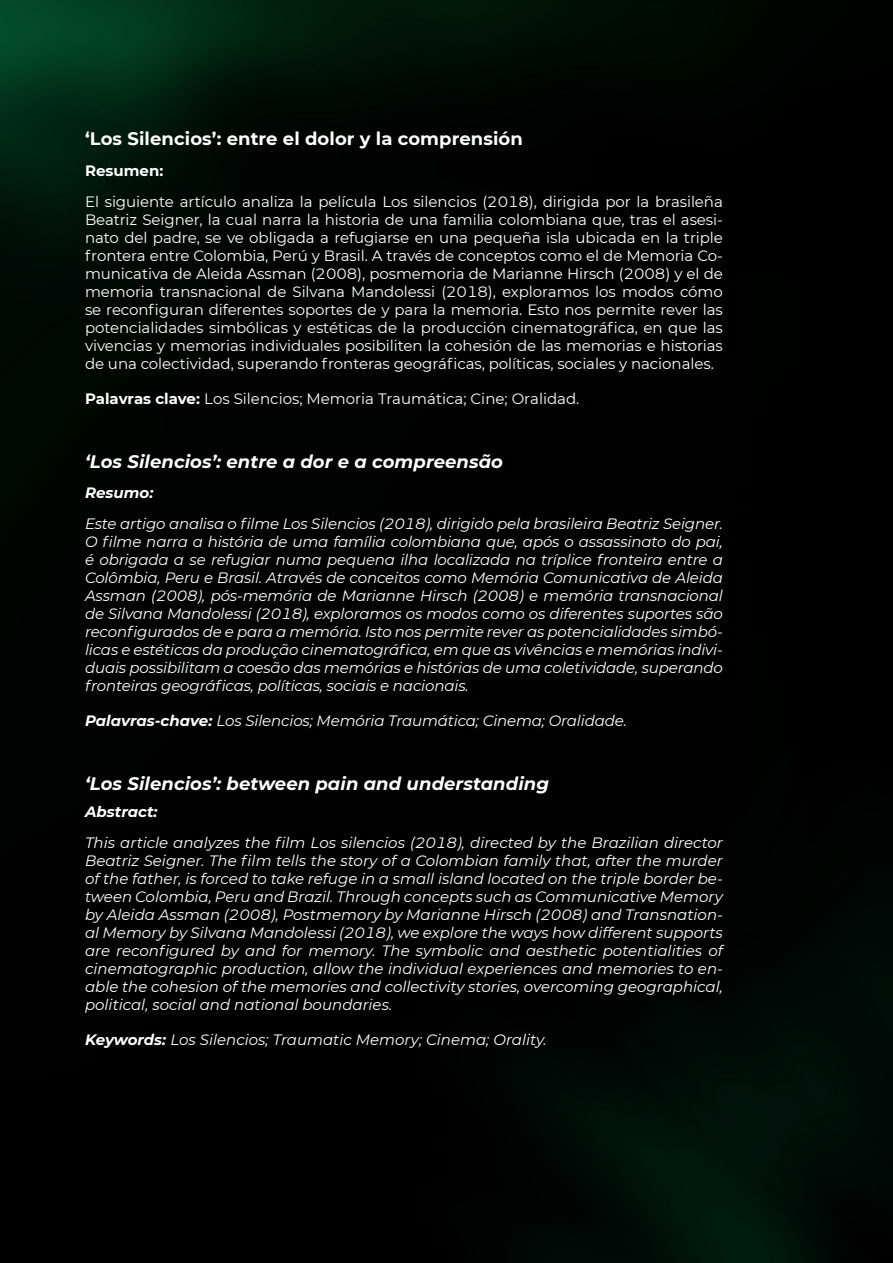
<style>
.page{position:relative;width:893px;height:1263px;background:#fff}
.page>*{position:absolute;margin:0;border:0;box-sizing:border-box;transform-origin:0 0}
.Abstract__Titulo__EN{font:italic 700 18px "Montserrat";letter-spacing:.005em;color:#fff}
.Resumo_Titulo{font:700 18px "Montserrat";letter-spacing:.005em;color:#fff}
.Resumen__Titulo__ESP{font:italic 700 18px "Montserrat";letter-spacing:.005em;color:#fff}
.Resumo__Corpo_de_Tex{font:15px/18px "Montserrat";letter-spacing:-.005em;color:#fff;text-align:justify}
.Resumen__Texto__ESP{font:italic 15px/18px "Montserrat";letter-spacing:-.01em;color:#fff;text-align:justify}
.Abstract__Texto__ENG{font:italic 15px/18px "Montserrat";color:#fff;text-align:justify}
.Palavras-Chave{font:italic 15px "Montserrat";letter-spacing:-.01em;color:#fff}
.Palavras-Chave-2{font:15px "Montserrat";color:#fff}
.Abstract__Palabras_C{font:italic 15px "Montserrat";color:#fff}
.Abstract__Subtitulo{font:italic 700 15px "Montserrat";color:#fff}
.Resumo_Subtitulo{font:700 15px "Montserrat";color:#fff}
.Resumo_Subtitulo-2{font:italic 700 15px "Montserrat";color:#fff}
.s1{font-weight:700}
</style>
<div class="page">
<img style="left:0;top:0;width:893px;height:1263px">
<p class="Resumo_Titulo" style="left:85px;top:126px;width:439px">‘Los Silencios’: entre el dolor y la comprensión</p>
<p class="Resumo_Subtitulo" style="left:85px;top:160px;width:80px">Resumen:</p>
<p class="Resumo__Corpo_de_Tex" style="left:85px;top:192px;width:639px">El siguiente artículo analiza la película Los silencios (2018), dirigida por la brasileña Beatriz Seigner, la cual narra la historia de una familia colombiana que, tras el asesi&shy;nato del padre, se ve obligada a refugiarse en una pequeña isla ubicada en la triple frontera entre Colombia, Perú y Brasil. A través de conceptos como el de Memoria Co&shy;municativa de Aleida Assman (2008), posmemoria de Marianne Hirsch (2008) y el de memoria transnacional de Silvana Mandolessi (2018), exploramos los modos cómo se reconfiguran diferentes soportes de y para la memoria. Esto nos permite rever las potencialidades simbólicas y estéticas de la producción cinematográfica, en que las vivencias y memorias individuales posibiliten la cohesión de las memorias e historias de una colectividad, superando fronteras geográficas, políticas, sociales y nacionales.</p>
<p class="Palavras-Chave-2" style="left:85px;top:388px;width:496px"><span class="s1">Palavras clave:</span> Los Silencios; Memoria Traumática; Cine; Oralidad.</p>
<p class="Resumen__Titulo__ESP" style="left:85px;top:448px;width:419px">‘Los Silencios’: entre a dor e a compreensão</p>
<p class="Resumo_Subtitulo-2" style="left:85px;top:482px;width:70px">Resumo:</p>
<p class="Resumen__Texto__ESP" style="left:85px;top:514px;width:639px">Este artigo analisa o filme Los Silencios (2018), dirigido pela brasileira Beatriz Seigner.<br>O filme narra a história de uma família colombiana que, após o assassinato do pai, é obrigada a se refugiar numa pequena ilha localizada na tríplice fronteira entre a Colômbia, Peru e Brasil. Através de conceitos como Memória Comunicativa de Aleida Assman (2008), pós-memória de Marianne Hirsch (2008) e memória transnacional de Silvana Mandolessi (2018), exploramos os modos como os diferentes suportes são reconfigurados de e para a memória. Isto nos permite rever as potencialidades simbó&shy;licas e estéticas da produção cinematográfica, em que as vivências e memórias indivi&shy;duais possibilitam a coesão das memórias e histórias de uma coletividade, superando fronteiras geográficas, políticas, sociais e nacionais.</p>
<p class="Palavras-Chave" style="left:85px;top:710px;width:543px"><span class="s1">Palavras-chave:</span> Los Silencios; Memória Traumática; Cinema; Oralidade.</p>
<p class="Abstract__Titulo__EN" style="left:85px;top:771px;width:466px">‘Los Silencios’: between pain and understanding</p>
<p class="Abstract__Subtitulo" style="left:85px;top:801px;width:74px">Abstract:</p>
<p class="Abstract__Texto__ENG" style="left:85px;top:833px;width:639px">This article analyzes the film Los silencios (2018), directed by the Brazilian director Beatriz Seigner. The film tells the story of a Colombian family that, after the murder of the father, is forced to take refuge in a small island located on the triple border be&shy;tween Colombia, Peru and Brazil. Through concepts such as Communicative Memory by Aleida Assman (2008), Postmemory by Marianne Hirsch (2008) and Transnation&shy;al Memory by Silvana Mandolessi (2018), we explore the ways how different supports are reconfigured by and for memory. The symbolic and aesthetic potentialities of cinematographic production, allow the individual experiences and memories to en&shy;able the cohesion of the memories and collectivity stories, overcoming geographical, political, social and national boundaries.</p>
<p class="Abstract__Palabras_C" style="left:85px;top:1029px;width:463px"><span class="s1">Keywords:</span> Los Silencios; Traumatic Memory; Cinema; Orality.</p>
</div>
